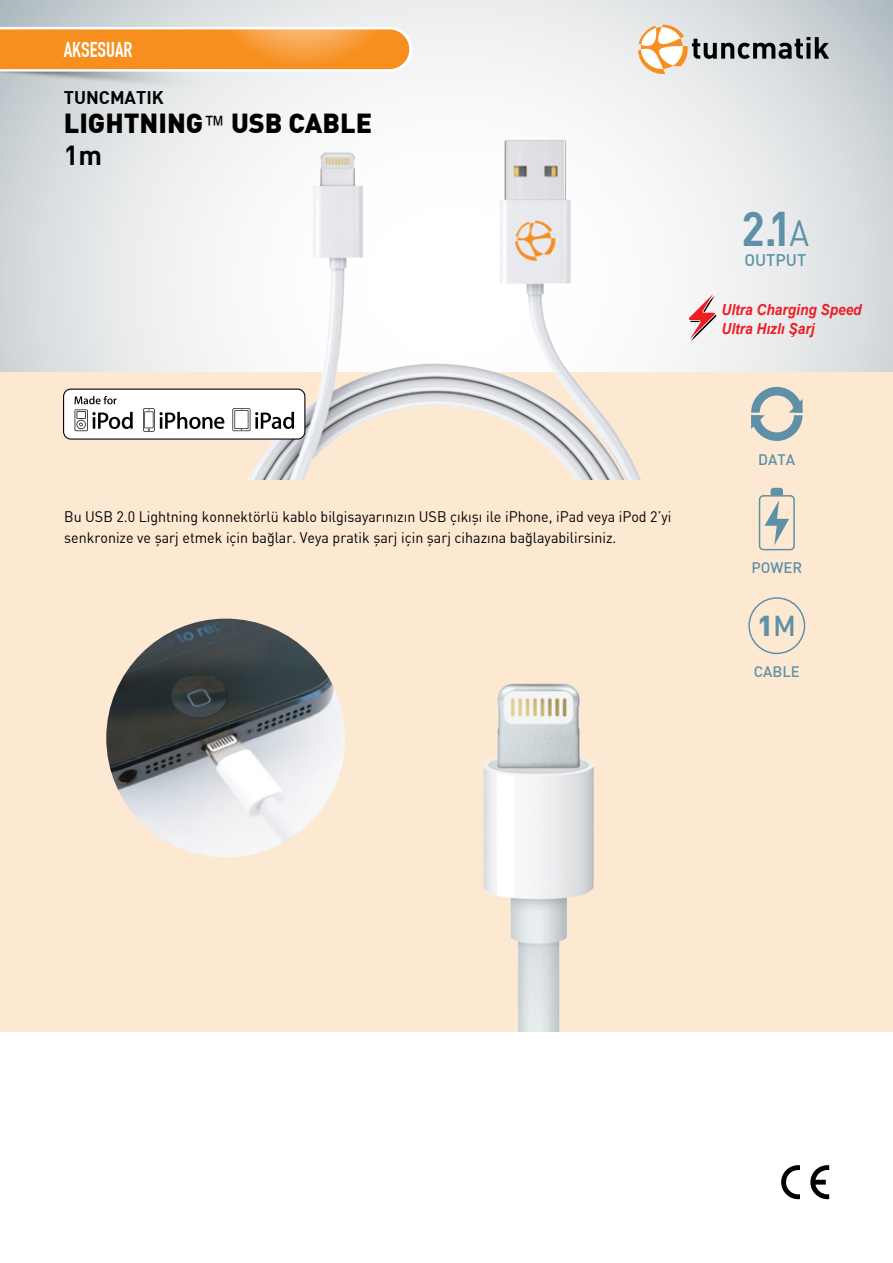
<style>
.page{position:relative;width:893px;height:1263px;background:#fff}
.page>*{position:absolute;margin:0;border:0;box-sizing:border-box;transform-origin:0 0}
.t1{font:700 47.55px "DIN Bek";color:#5e91a8;scale:.9 1}
.t2{font:900 28.2px "DIN Bek";color:#5e91a8}
.t3{font:900 27px/32.4px "DIN Bek";color:#000}
.t4{font:21px "DIN Engsbek Alternate";color:#fff}
.t5{font:700 18px "DIN Bek";color:#000}
.t6{font:500 16.5px "DIN Bek";color:#5e91a8}
.t7{font:italic 700 15.3px/18.6px "Arial";color:#ed1d24;scale:.9 1}
.t8{font:15px/21px "DIN Bek";color:#000;scale:.95 1}
.t9{font:500 15px "DIN Bek";color:#5e91a8}
.s1{font-family:"Arial";font-weight:400;font-size:24px}
.s2{font-weight:700}
.s3{font-weight:400;font-size:35.7px}
.s4{font-weight:500}
</style>
<div class="page">
<svg style="left:0;top:0;width:893px;height:372px"></svg>
<div style="left:0;top:372px;width:893px;height:659px;background:#fde8d2"></div>
<svg style="left:638px;top:25px;width:191px;height:50px;background:#c5c0b8"></svg>
<img style="left:0;top:6px;width:270px;height:136px">
<svg style="left:0;top:27px;width:412px;height:45px;background:#f7a042"></svg>
<svg style="left:751px;top:387px;width:51px;height:54px"></svg>
<div style="left:748px;top:597px;width:57px;height:57px;border:1px solid #5e91a8;border-radius:50%"></div>
<div style="left:759px;top:495px;width:36px;height:55px;border:1px solid #5e91a8;border-radius:4px"></div>
<svg style="left:764px;top:488px;width:25px;height:57px"></svg>
<svg style="left:687px;top:292px;width:31px;height:51px"></svg>
<img style="left:226px;top:119px;width:441px;height:361px">
<img style="left:483px;top:683px;width:111px;height:348px">
<img style="left:106px;top:619px;width:239px;height:238px;border-radius:119px">
<svg style="left:781px;top:1165px;width:19px;height:34px"></svg>
<svg style="left:810px;top:1165px;width:19px;height:34px"></svg>
<svg style="left:63px;top:389px;width:242px;height:51px;background:#d8d8d8"></svg>
<h3 class="t4" style="left:64px;top:38px;width:70px">AKSESUAR</h3>
<p class="t5" style="left:64px;top:87px;width:102px">TUNCMATIK</p>
<h3 class="t3" style="left:64px;top:105px;width:310px">LIGHTNING<span class="s1">™</span> USB CABLE<br><span class="s2">1m</span></h3>
<p class="t8" style="left:64px;top:506px;width:641px">Bu USB 2.0 Lightning konnektörlü kablo bilgisayarınızın USB çıkışı ile iPhone, iPad veya iPod 2’yi senkronize ve şarj etmek için bağlar. Veya pratik şarj için şarj cihazına bağlayabilirsiniz.</p>
<h1 class="t1" style="left:742px;top:201px;width:77px">2.1<span class="s3">A</span></h1>
<p class="t6" style="left:744px;top:251px;width:63px">OUTPUT</p>
<p class="t7" style="left:722px;top:301px;width:157px">Ultra Charging Speed<br>Ultra Hızlı Şarj</p>
<p class="t9" style="left:758px;top:451px;width:39px">DATA</p>
<p class="t9" style="left:751px;top:559px;width:52px">POWER</p>
<h2 class="t2" style="left:757px;top:607px;width:40px">1<span class="s4">M</span></h2>
<p class="t9" style="left:754px;top:662px;width:48px">CABLE</p>
</div>
